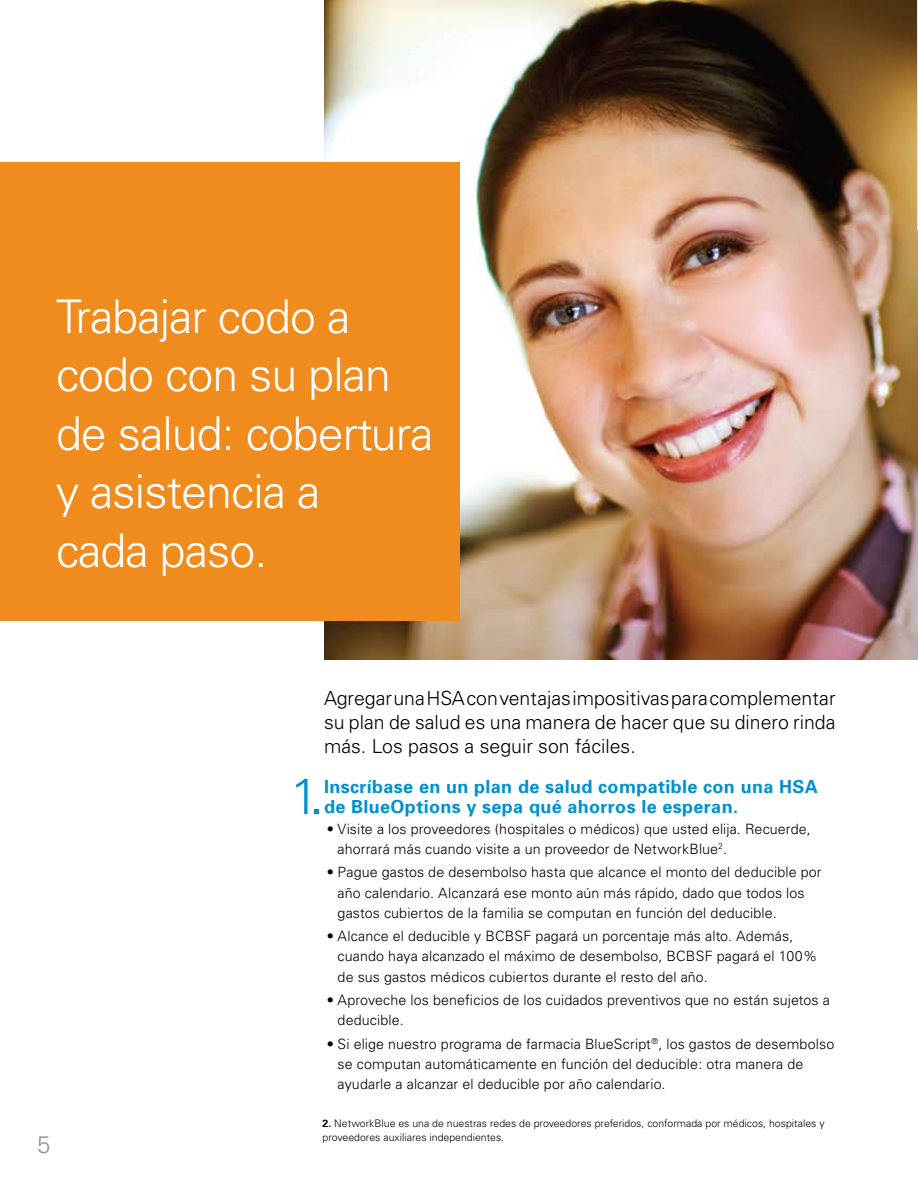
<style>
.page{position:relative;width:918px;height:1188px;background:#fff}
.page>*{position:absolute;margin:0;border:0;box-sizing:border-box;transform-origin:0 0}
.t1{font:300 51px "Univers";color:#0091cf}
.t2{font:300 46.5px/58.5px "Univers";letter-spacing:-.02em;color:#fff}
.t3{font:300 24px "Univers";color:#939598}
.t4{font:300 19.5px/24px "Univers";color:#000;text-align:justify}
.t5{font:700 18px/20.2px "Univers";letter-spacing:.02em;color:#0091cf}
.t6{font:300 14.25px/20.2px "Univers";letter-spacing:.01em;color:#000}
.t7{font:300 10.5px/13.5px "Univers";color:#000}
.s1{font-weight:700}
</style>
<div class="page">
<img style="left:324px;top:0;width:594px;height:660px">
<div style="left:0;top:162px;width:459px;height:459px;background:#f08b1d"></div>
<hr style="left:917px;top:0;width:1px;height:229px;background:#d9eff8">
<h2 class="t2" style="left:56px;top:287px;width:379px">Trabajar codo a codo con su plan de salud: cobertura y asistencia a<br>cada paso.</h2>
<h3 class="t3" style="left:37px;top:1130px;width:15px">5</h3>
<h3 class="t4" style="left:324px;top:686px;width:513px">Agregar una HSA con ventajas impositivas para complementar su plan de salud es una manera de hacer que su dinero rinda más. Los pasos a seguir son fáciles.</h3>
<p class="t5" style="left:324px;top:777px;width:495px">Inscríbase en un plan de salud compatible con una HSA de BlueOptions y sepa qué ahorros le esperan.</p>
<p class="t6" style="left:338px;top:818px;width:475px;text-indent:-11px">• Visite a los proveedores (hospitales o médicos) que usted elija. Recuerde, ahorrará más cuando visite a un proveedor de NetworkBlue<sup>2</sup>.</p>
<p class="t6" style="left:338px;top:862px;width:486px;text-indent:-11px">• Pague gastos de desembolso hasta que alcance el monto del deducible por año calendario. Alcanzará ese monto aún más rápido, dado que todos los gastos cubiertos de la familia se computan en función del deducible.</p>
<p class="t6" style="left:338px;top:926px;width:481px;text-indent:-11px">• Alcance el deducible y BCBSF pagará un porcentaje más alto. Además, cuando haya alcanzado el máximo de desembolso, BCBSF pagará el 100% de sus gastos médicos cubiertos durante el resto del año.</p>
<p class="t6" style="left:338px;top:990px;width:494px;text-indent:-11px">• Aproveche los beneficios de los cuidados preventivos que no están sujetos a deducible.</p>
<p class="t6" style="left:338px;top:1034px;width:498px;text-indent:-11px">• Si elige nuestro programa de farmacia BlueScript<sup>®</sup>, los gastos de desembolso se computan automáticamente en función del deducible: otra manera de ayudarle a alcanzar el deducible por año calendario.</p>
<h1 class="t1" style="left:290px;top:765px;width:34px">1.</h1>
<p class="t7" style="left:323px;top:1117px;width:504px"><span class="s1">2.</span> NetworkBlue es una de nuestras redes de proveedores preferidos, conformada por médicos, hospitales y proveedores auxiliares independientes.</p>
</div>
